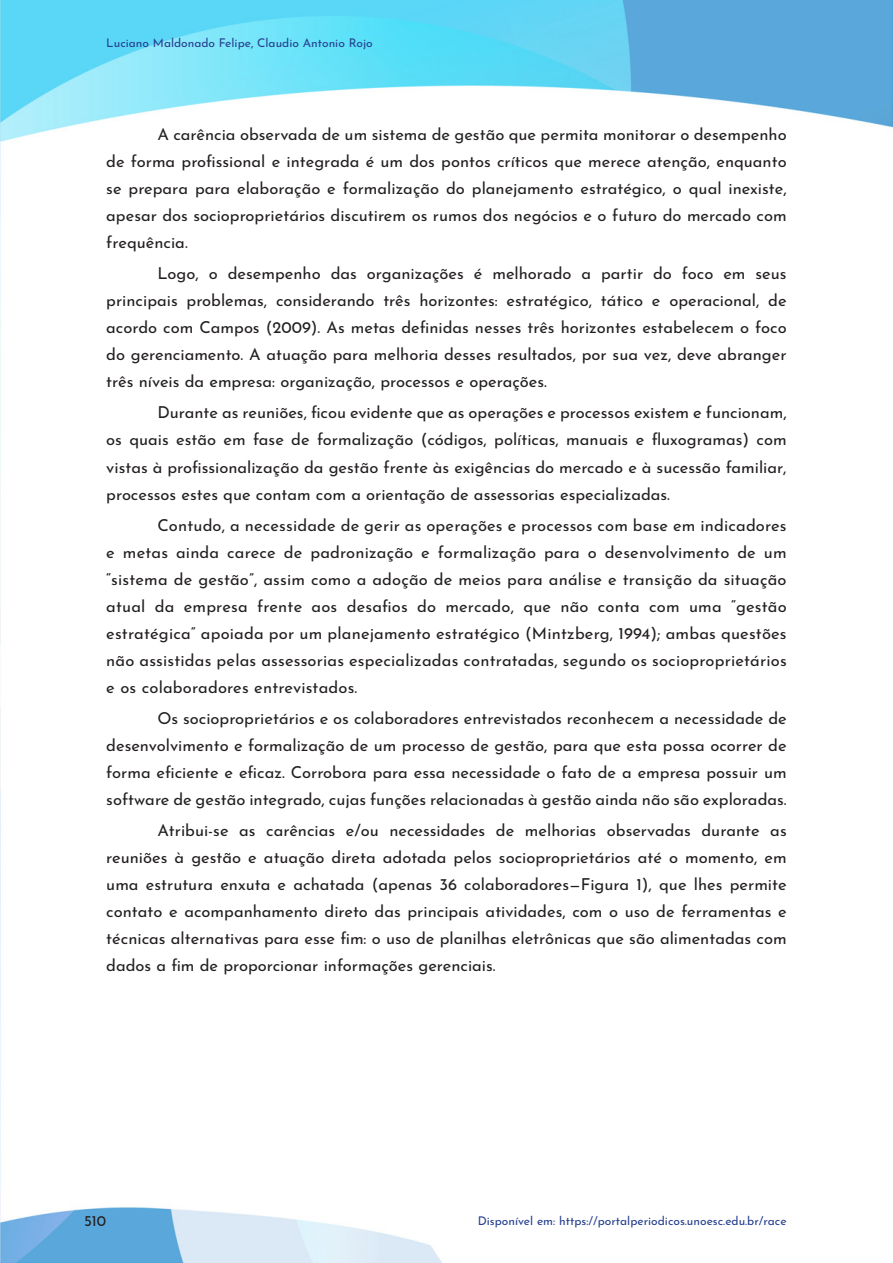
<style>
.page{position:relative;width:893px;height:1263px;background:#fff}
.page>*{position:absolute;margin:0;border:0;box-sizing:border-box;transform-origin:0 0}
.Texto{font:16.5px/27px "Josefin Sans";color:#231f20;text-align:justify}
.t1{font:15px "Josefin Sans";color:#231f20}
.t2{font:12px "Josefin Sans";color:#253f8e}
</style>
<div class="page">
<img style="left:0;top:0;width:893px;height:1262px">
<p class="t2" style="left:106px;top:33px;width:268px">Luciano Maldonado Felipe, Claudio Antonio Rojo</p>
<p class="Texto" style="left:106px;top:119px;width:682px;text-indent:51px">A carência observada de um sistema de gestão que permita monitorar o desempenho de forma profissional e integrada é um dos pontos críticos que merece atenção, enquanto se prepara para elaboração e formalização do planejamento estratégico, o qual inexiste, apesar dos socioproprietários discutirem os rumos dos negócios e o futuro do mercado com frequência.</p>
<p class="Texto" style="left:106px;top:258px;width:682px;text-indent:51px">Logo, o desempenho das organizações é melhorado a partir do foco em seus principais problemas, considerando três horizontes: estratégico, tático e operacional, de acordo com Campos (2009). As metas definidas nesses três horizontes estabelecem o foco do gerenciamento. A atuação para melhoria desses resultados, por sua vez, deve abranger três níveis da empresa: organização, processos e operações.</p>
<p class="Texto" style="left:106px;top:397px;width:682px;text-indent:51px">Durante as reuniões, ficou evidente que as operações e processos existem e funcionam, os quais estão em fase de formalização (códigos, políticas, manuais e fluxogramas) com vistas à profissionalização da gestão frente às exigências do mercado e à sucessão familiar, processos estes que contam com a orientação de assessorias especializadas.</p>
<p class="Texto" style="left:106px;top:509px;width:682px;text-indent:51px">Contudo, a necessidade de gerir as operações e processos com base em indicadores e metas ainda carece de padronização e formalização para o desenvolvimento de um “sistema de gestão”, assim como a adoção de meios para análise e transição da situação atual da empresa frente aos desafios do mercado, que não conta com uma “gestão estratégica” apoiada por um planejamento estratégico (Mintzberg, 1994); ambas questões não assistidas pelas assessorias especializadas contratadas, segundo os socioproprietários e os colaboradores entrevistados.</p>
<p class="Texto" style="left:106px;top:703px;width:682px;text-indent:51px">Os socioproprietários e os colaboradores entrevistados reconhecem a necessidade de desenvolvimento e formalização de um processo de gestão, para que esta possa ocorrer de forma eficiente e eficaz. Corrobora para essa necessidade o fato de a empresa possuir um software de gestão integrado, cujas funções relacionadas à gestão ainda não são exploradas.</p>
<p class="Texto" style="left:106px;top:815px;width:682px;text-indent:51px">Atribui-se as carências e/ou necessidades de melhorias observadas durante as reuniões à gestão e atuação direta adotada pelos socioproprietários até o momento, em uma estrutura enxuta e achatada (apenas 36 colaboradores—Figura 1), que lhes permite contato e acompanhamento direto das principais atividades, com o uso de ferramentas e técnicas alternativas para esse fim: o uso de planilhas eletrônicas que são alimentadas com dados a fim de proporcionar informações gerenciais.</p>
<p class="t1" style="left:84px;top:1208px;width:24px">510</p>
<p class="t2" style="left:478px;top:1211px;width:310px">Disponível em: https://portalperiodicos.unoesc.edu.br/race</p>
</div>
